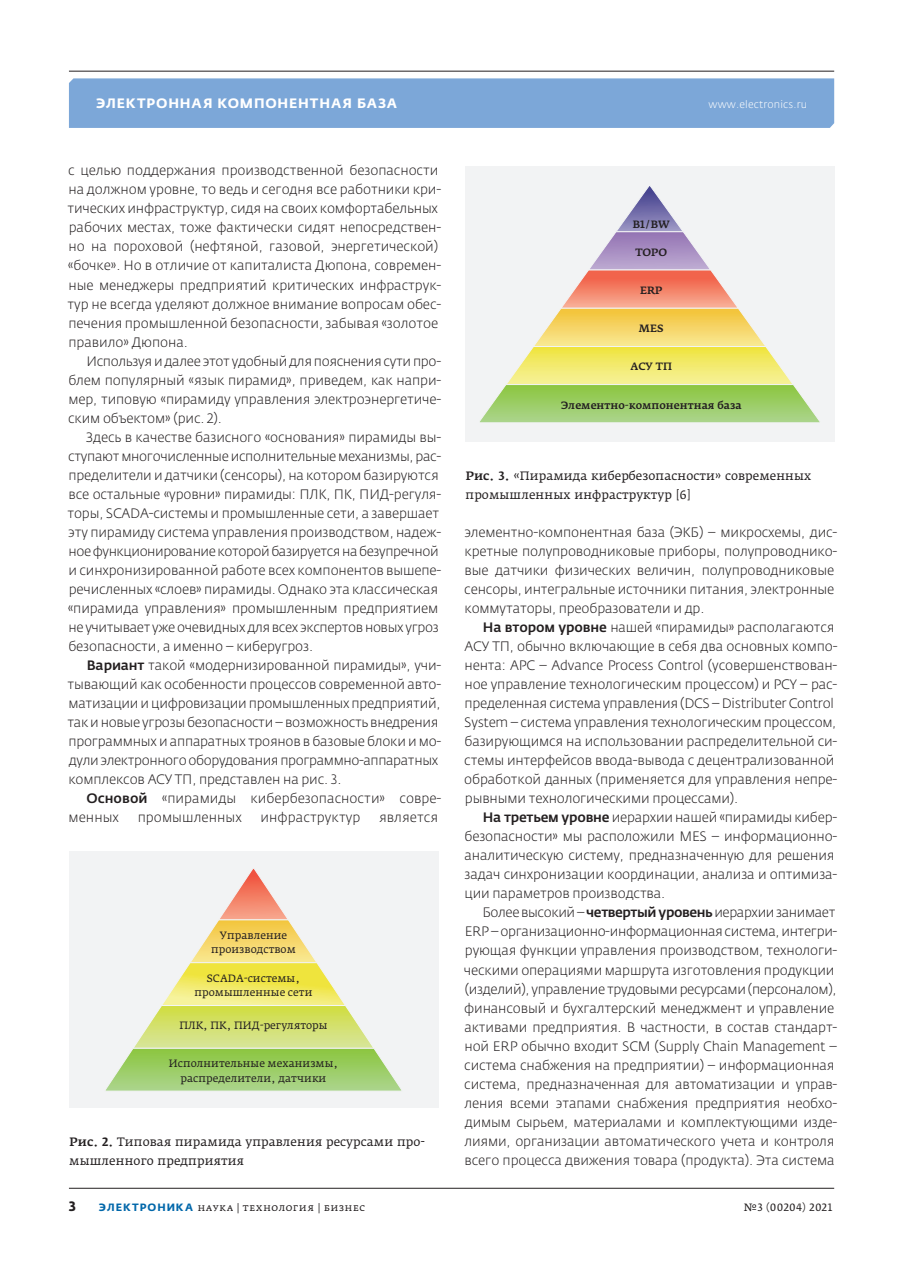
<style>
.page{position:relative;width:923px;height:1276px;background:#fff}
.page>*{position:absolute;margin:0;border:0;box-sizing:border-box;transform-origin:0 0}
.t1{font:300 13.5px/19px "Fedra Sans Pro";letter-spacing:-.01em;color:#231f20}
.t2{font:700 13.5px "Fedra Sans Alt Pro";letter-spacing:.06em;color:#fff}
.t3{font:700 13.5px "Fedra Sans Pro";color:#231f20}
.t4{font:12px/19px "Fedra Serif A Pro";letter-spacing:.005em;color:#231f20}
.t5{font:10.5px/14.2px "Fedra Serif A Pro";color:#231f20;text-align:center}
.t6{font:500 10.5px "Fedra Serif A Pro";color:#231f20}
.t7{font:10.5px "Fedra Serif A Pro";letter-spacing:.03em;color:#231f20}
.t8{font:300 10.5px "Fedra Sans Pro";letter-spacing:.015em;color:#fff}
.t9{font:10.5px "Fedra Serif A Pro";letter-spacing:.035em;color:#231f20}
.s1{font-weight:500}
.s2{font-family:"Fedra Sans Alt Pro";font-weight:700;color:#0067aa}
</style>
<div class="page">
<div style="left:69px;top:78px;width:765px;height:50px;background:#7ca7d8"></div>
<hr style="left:69px;top:71px;width:765px;height:1px;background:#231f20">
<hr style="left:69px;top:1188px;width:765px;height:1px;background:#231f20">
<div style="left:69px;top:850px;width:369px;height:257px;background:#f2f3f4"></div>
<svg style="left:105px;top:869px;width:297px;height:222px"></svg>
<div style="left:465px;top:166px;width:369px;height:276px;background:#f2f3f4"></div>
<svg style="left:480px;top:186px;width:340px;height:237px"></svg>
<p class="t2" style="left:96px;top:95px;width:302px">Электронная компонентная база</p>
<p class="t8" style="left:708px;top:98px;width:100px">www.electronics.ru</p>
<p class="t1" style="left:67px;top:161px;width:375px">с целью поддержания производственной безопасности на должном уровне, то ведь и сегодня все работники кри&shy;тических инфраструктур, сидя на своих комфортабельных рабочих местах, тоже фактически сидят непосредствен&shy;но на пороховой (нефтяной, газовой, энергетической) «бочке». Но в отличие от капиталиста Дюпона, современ&shy;ные менеджеры предприятий критических инфраструк&shy;тур не всегда уделяют должное внимание вопросам обес&shy;печения промышленной безопасности, забывая «золотое правило» Дюпона.</p>
<p class="t1" style="left:68px;top:351px;width:375px;text-align:justify;text-indent:18px">Используя и далее этот удобный для пояснения сути про&shy;блем популярный «язык пирамид», приведем, как напри&shy;мер, типовую «пирамиду управления электроэнергетиче&shy;ским объектом» (рис. 2).</p>
<p class="t1" style="left:67px;top:427px;width:375px;text-indent:19px">Здесь в качестве базисного «основания» пирамиды вы&shy;ступают многочисленные исполнительные механизмы, рас&shy;пределители и датчики (сенсоры), на котором базируются все остальные «уровни» пирамиды: ПЛК, ПК, ПИД-регуля&shy;торы, SCADA-системы и промышленные сети, а завершает эту пирамиду система управления производством, надеж&shy;ное функционирование которой базируется на безупречной и синхронизированной работе всех компонентов вышепе&shy;речисленных «слоев» пирамиды. Однако эта классическая «пирамида управления» промышленным предприятием не учитывает уже очевидных для всех экспертов новых угроз безопасности, а именно – киберугроз.</p>
<p class="t1" style="left:67px;top:656px;width:375px;text-indent:19px"><span class="s1">Вариант</span> такой «модернизированной пирамиды», учи&shy;тывающий как особенности процессов современной авто&shy;матизации и цифровизации промышленных предприятий, так и новые угрозы безопасности – возможность внедрения программных и аппаратных троянов в базовые блоки и мо&shy;дули электронного оборудования программно-аппаратных комплексов АСУ ТП, представлен на рис. 3.</p>
<p class="t1" style="left:68px;top:789px;width:374px;text-indent:18px"><span class="s1">Основой</span> «пирамиды кибербезопасности» совре&shy;менных</p>
<p class="t1" style="left:138px;top:808px;width:106px">промышленных</p>
<p class="t1" style="left:260px;top:808px;width:101px">инфраструктур</p>
<p class="t1" style="left:379px;top:808px;width:61px">является</p>
<p class="t5" style="left:211px;top:929px;width:86px">Управление производством</p>
<p class="t5" style="left:194px;top:972px;width:119px">SCADA-системы, промышленные сети</p>
<p class="t5" style="left:179px;top:1019px;width:150px">ПЛК, ПК, ПИД-регуляторы</p>
<p class="t5" style="left:169px;top:1057px;width:171px">Исполнительные механизмы, распределители, датчики</p>
<p class="t4" style="left:69px;top:1132px;width:357px"><span class="s1">Рис. 2.</span> Типовая пирамида управления ресурсами про‑ мышленного предприятия</p>
<p class="t6" style="left:633px;top:218px;width:38px">B1/BW</p>
<p class="t6" style="left:635px;top:246px;width:33px">TOPO</p>
<p class="t6" style="left:640px;top:285px;width:24px">ERP</p>
<p class="t6" style="left:639px;top:323px;width:26px">MES</p>
<p class="t6" style="left:630px;top:361px;width:43px">АСУ ТП</p>
<p class="t6" style="left:561px;top:399px;width:182px">Элементно-компонентная база</p>
<p class="t4" style="left:465px;top:466px;width:347px"><span class="s1">Рис. 3.</span> «Пирамида кибербезопасности» современных промышленных инфраструктур [6]</p>
<p class="t1" style="left:464px;top:522px;width:375px">элементно-компонентная база (ЭКБ) – микросхемы, дис&shy;кретные полупроводниковые приборы, полупроводнико&shy;вые датчики физических величин, полупроводниковые сенсоры, интегральные источники питания, электронные коммутаторы, преобразователи и др.</p>
<p class="t1" style="left:464px;top:618px;width:375px;text-indent:19px"><span class="s1">На втором уровне</span> нашей «пирамиды» располагаются АСУ ТП, обычно включающие в себя два основных компо&shy;нента: APC – Advance Process Control (усовершенствован&shy;ное управление технологическим процессом) и PCY – рас&shy;пределенная система управления (DCS – Distributer Control System – система управления технологическим процессом, базирующимся на использовании распределительной си&shy;стемы интерфейсов ввода-вывода с децентрализованной обработкой данных (применяется для управления непре&shy;рывными технологическими процессами).</p>
<p class="t1" style="left:464px;top:808px;width:374px;text-indent:18px"><span class="s1">На третьем уровне</span> иерархии нашей «пирамиды кибер&shy;безопасности» мы расположили MES – информационно&shy;аналитическую систему, предназначенную для решения задач синхронизации координации, анализа и оптимиза&shy;ции параметров производства.</p>
<p class="t1" style="left:464px;top:903px;width:375px;text-indent:19px">Более высокий – <span class="s1">четвертый уровень</span> иерархии занимает ERP – организационно-информационная система, интегри&shy;рующая функции управления производством, технологи&shy;ческими операциями маршрута изготовления продукции (изделий), управление трудовыми ресурсами (персоналом), финансовый и бухгалтерский менеджмент и управление активами предприятия. В частности, в состав стандарт&shy;ной ERP обычно входит SCM (Supply Chain Management – система снабжения на предприятии) – информационная система, предназначенная для автоматизации и управ&shy;ления всеми этапами снабжения предприятия необхо&shy;димым сырьем, материалами и комплектующими изде&shy;лиями, организации автоматического учета и контроля всего процесса движения товара (продукта). Эта система</p>
<p class="t3" style="left:69px;top:1197px;width:9px">3</p>
<p class="t7" style="left:99px;top:1200px;width:268px"><span class="s2">ЭЛЕКТРОНИКА</span> наука | технология | бизнес</p>
<p class="t9" style="left:744px;top:1200px;width:90px">№3 (00204) 2021</p>
</div>
